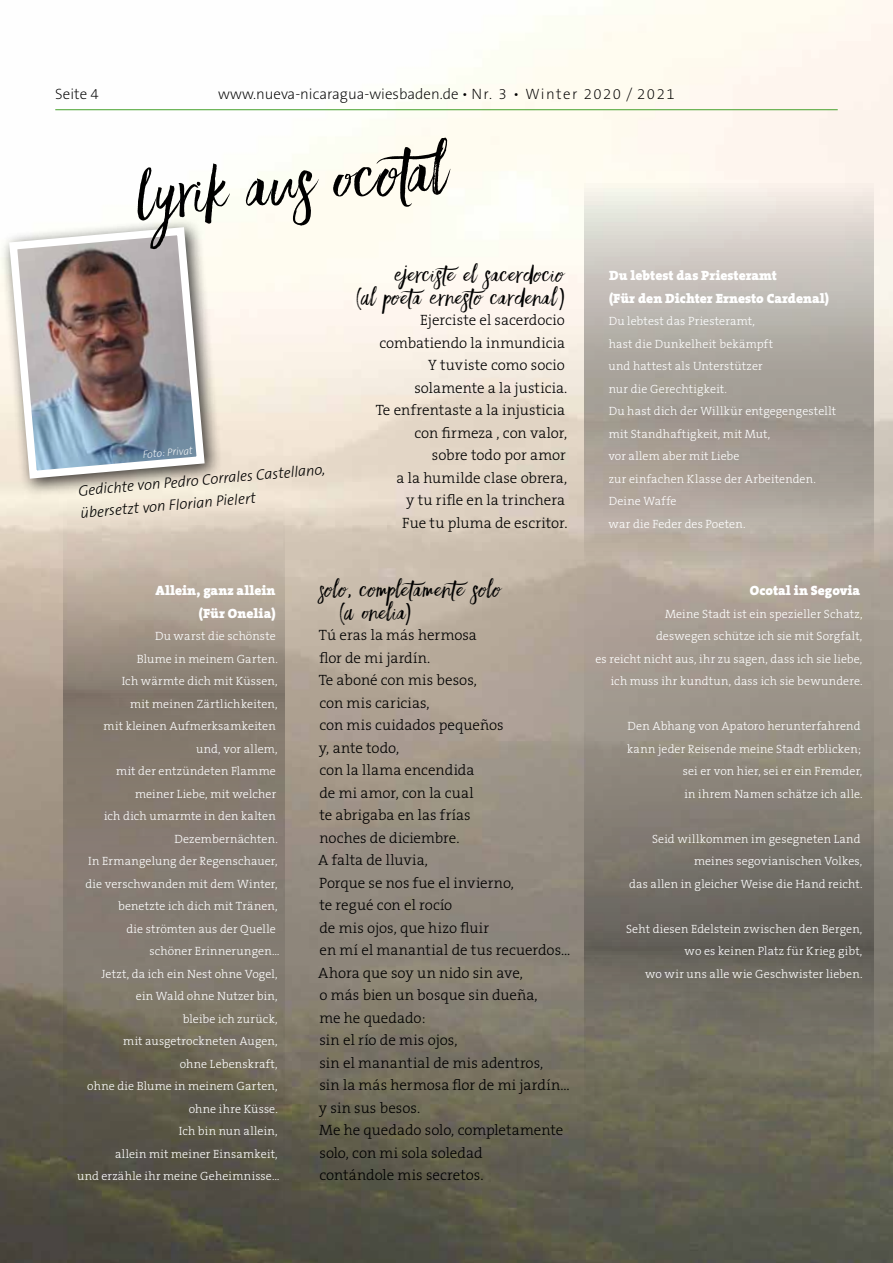
<style>
.page{position:relative;width:893px;height:1263px;background:#fff}
.page>*{position:absolute;margin:0;border:0;box-sizing:border-box;transform-origin:0 0}
.t1{font:60px "Faith And Glory One";color:#000}
.t2{font:21px/22.5px "Faith And Glory One";letter-spacing:.04em;color:#000;text-align:right}
.t3{font:300 15px/22.5px "The Serif B3";color:#000;text-align:right}
.t4{font:italic 300 15px/22.5px "The Sans B3";color:#000}
.t5{font:200 15px "The Sans B2";color:#000}
.t6{font:900 13.5px/22.5px "The Serif B9";color:#fff;text-align:right}
.t7{font:300 12px/22.5px "The Serif B3";letter-spacing:.015em;color:#fff;text-align:right}
.t8{font:300 12px "The Serif B3";letter-spacing:.035em;color:#fff}
.t9{font:italic 200 10.5px "The Sans B2";color:#fff}
</style>
<div class="page">
<img style="left:0;top:0;width:893px;height:1263px">
<div style="left:0;top:218px;width:223px;height:278px;background:#000;opacity:.75"></div>
<img style="left:5px;top:223px;width:204px;height:260px">
<hr style="left:55px;top:109px;width:783px;height:1px;background:#44a12b">
<svg style="left:64px;top:498px;width:221px;height:765px"></svg>
<svg style="left:585px;top:179px;width:289px;height:1084px"></svg>
<p class="t5" style="left:55px;top:86px;width:45px">Seite 4</p>
<p class="t5" style="left:218px;top:86px;width:458px">www.nueva-nicaragua-wiesbaden.de • Nr. 3 • Winter 2020 / 2021</p>
<h1 class="t1" style="left:135px;top:157px;width:310px;rotate:-5deg">Lyrik aus Ocotal</h1>
<p class="t9" style="left:142px;top:449px;width:52px;rotate:-5deg">Foto: Privat</p>
<p class="t4" style="left:78px;top:480px;width:249px;rotate:-5deg">Gedichte von Pedro Corrales Castellano, übersetzt von Florian Pielert</p>
<h2 class="t2" style="left:357px;top:262px;width:210px">Ejerciste el sacerdocio<br>(Al poeta Ernesto Cardenal )</h2>
<p class="t3" style="left:376px;top:310px;width:193px">Ejerciste el sacerdocio combatiendo la inmundicia<br>Y tuviste como socio solamente a la justicia.<br>Te enfrentaste a la injusticia con firmeza , con valor, sobre todo por amor<br>a la humilde clase obrera,<br>y tu rifle en la trinchera<br>Fue tu pluma de escritor.</p>
<p class="t6" style="left:156px;top:580px;width:122px">Allein, ganz allein (Für Onelia)</p>
<p class="t7" style="left:155px;top:625px;width:122px">Du warst die schönste</p>
<p class="t7" style="left:137px;top:648px;width:142px">Blume in meinem Garten.</p>
<p class="t7" style="left:122px;top:670px;width:158px">Ich wärmte dich mit Küssen,</p>
<p class="t7" style="left:130px;top:693px;width:149px">mit meinen Zärtlichkeiten,</p>
<p class="t7" style="left:104px;top:715px;width:174px">mit kleinen Aufmerksamkeiten</p>
<p class="t7" style="left:196px;top:738px;width:83px">und, vor allem,</p>
<p class="t7" style="left:116px;top:760px;width:161px">mit der entzündeten Flamme</p>
<p class="t7" style="left:135px;top:783px;width:143px">meiner Liebe, mit welcher</p>
<p class="t7" style="left:104px;top:805px;width:173px">ich dich umarmte in den kalten</p>
<p class="t7" style="left:174px;top:828px;width:105px">Dezembernächten.</p>
<p class="t7" style="left:88px;top:850px;width:191px">In Ermangelung der Regenschauer,</p>
<p class="t7" style="left:85px;top:873px;width:194px">die verschwanden mit dem Winter,</p>
<p class="t7" style="left:118px;top:895px;width:161px">benetzte ich dich mit Tränen,</p>
<p class="t7" style="left:126px;top:918px;width:151px">die strömten aus der Quelle</p>
<p class="t7" style="left:149px;top:940px;width:132px">schöner Erinnerungen…</p>
<p class="t7" style="left:102px;top:963px;width:178px">Jetzt, da ich ein Nest ohne Vogel,</p>
<p class="t7" style="left:136px;top:985px;width:143px">ein Wald ohne Nutzer bin,</p>
<p class="t7" style="left:183px;top:1008px;width:97px">bleibe ich zurück,</p>
<p class="t7" style="left:123px;top:1030px;width:156px">mit ausgetrockneten Augen,</p>
<p class="t7" style="left:180px;top:1053px;width:99px">ohne Lebenskraft,</p>
<p class="t7" style="left:87px;top:1075px;width:192px">ohne die Blume in meinem Garten,</p>
<p class="t7" style="left:189px;top:1098px;width:91px">ohne ihre Küsse.</p>
<p class="t8" style="left:179px;top:1125px;width:101px">Ich bin nun allein,</p>
<p class="t7" style="left:115px;top:1143px;width:164px">allein mit meiner Einsamkeit,</p>
<p class="t7" style="left:77px;top:1165px;width:204px">und erzähle ihr meine Geheimnisse…</p>
<h2 class="t2" style="left:340px;top:577px;width:162px;text-align:left;text-indent:-21px">Solo, completamente solo (A Onelia)</h2>
<p class="t3" style="left:318px;top:625px;width:254px;text-align:left">Tú eras la más hermosa<br>flor de mi jardín.<br>Te aboné con mis besos,<br>con mis caricias,<br>con mis cuidados pequeños<br>y, ante todo,<br>con la llama encendida<br>de mi amor, con la cual<br>te abrigaba en las frías<br>noches de diciembre.<br>A falta de lluvia,<br>Porque se nos fue el invierno,<br>te regué con el rocío<br>de mis ojos, que hizo fluir<br>en mí el manantial de tus recuerdos…<br>Ahora que soy un nido sin ave,<br>o más bien un bosque sin dueña,<br>me he quedado:<br>sin el río de mis ojos,<br>sin el manantial de mis adentros,<br>sin la más hermosa flor de mi jardín… y sin sus besos.<br>Me he quedado solo, completamente solo, con mi sola soledad<br>contándole mis secretos.</p>
<p class="t6" style="left:609px;top:265px;width:222px;text-align:left">Du lebtest das Priesteramt<br>(Für den Dichter Ernesto Cardenal)</p>
<p class="t7" style="left:608px;top:310px;width:229px;text-align:left">Du lebtest das Priesteramt,<br>hast die Dunkelheit bekämpft<br>und hattest als Unterstützer<br>nur die Gerechtigkeit.<br>Du hast dich der Willkür entgegengestellt mit Standhaftigkeit, mit Mut,<br>vor allem aber mit Liebe<br>zur einfachen Klasse der Arbeitenden.<br>Deine Waffe<br>war die Feder des Poeten.</p>
<p class="t6" style="left:750px;top:580px;width:112px">Ocotal in Segovia</p>
<p class="t7" style="left:595px;top:603px;width:269px">Meine Stadt ist ein spezieller Schatz,<br>deswegen schütze ich sie mit Sorgfalt,<br>es reicht nicht aus, ihr zu sagen, dass ich sie liebe, ich muss ihr kundtun, dass ich sie bewundere.</p>
<p class="t7" style="left:627px;top:715px;width:237px">Den Abhang von Apatoro herunterfahrend kann jeder Reisende meine Stadt erblicken; sei er von hier, sei er ein Fremder,<br>in ihrem Namen schätze ich alle.</p>
<p class="t7" style="left:629px;top:828px;width:235px">Seid willkommen im gesegneten Land meines segovianischen Volkes,<br>das allen in gleicher Weise die Hand reicht.</p>
<p class="t7" style="left:626px;top:918px;width:238px">Seht diesen Edelstein zwischen den Bergen, wo es keinen Platz für Krieg gibt,<br>wo wir uns alle wie Geschwister lieben.</p>
</div>
